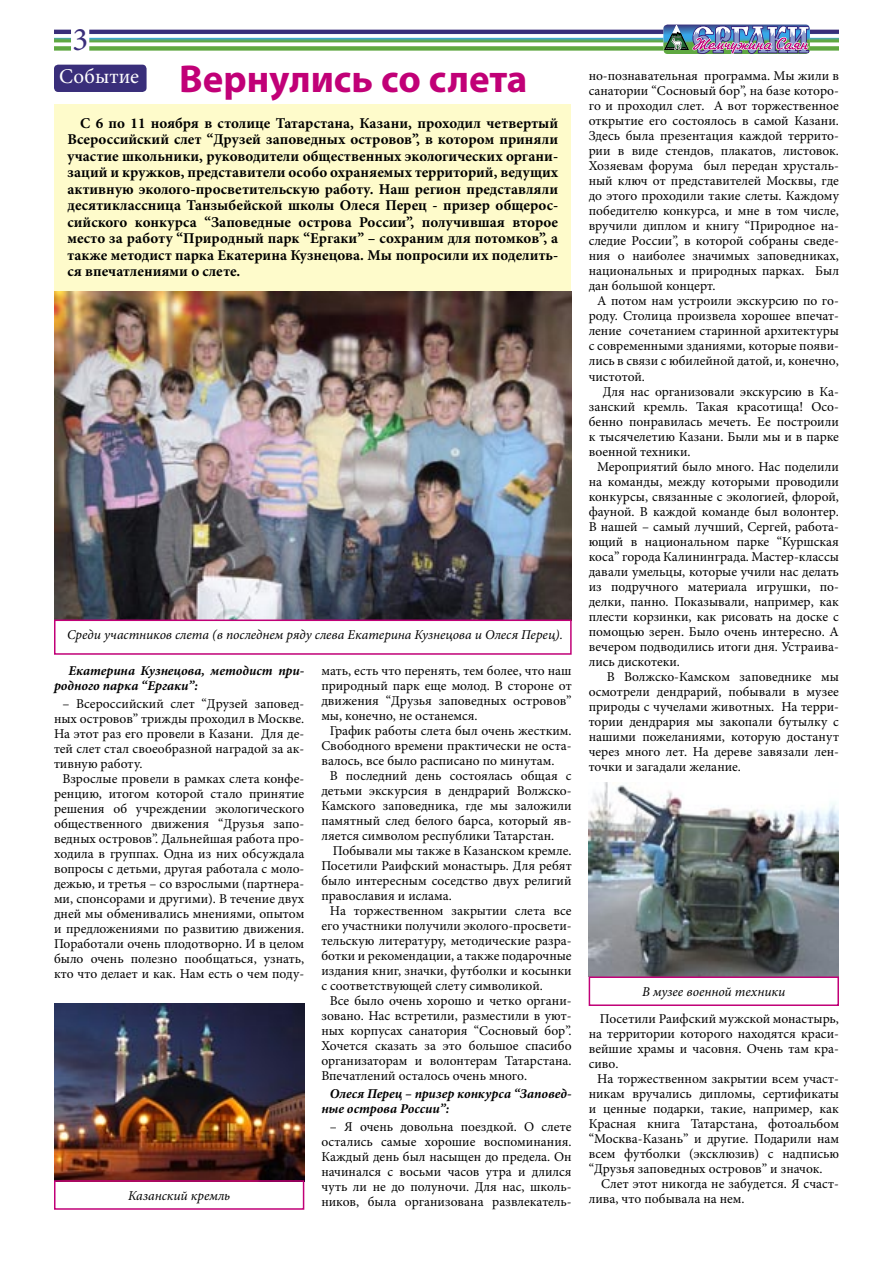
<style>
.page{position:relative;width:893px;height:1263px;background:#fff}
.page>*{position:absolute;margin:0;border:0;box-sizing:border-box;transform-origin:0 0}
.Обычный{font:700 39px "Myriad Pro";color:#c10077}
.t1{font:33px "Minion Pro";color:#392e7a}
.t2{font:21px "Minion Pro";color:#fff}
.t3{font:700 15px/16.5px "Minion Pro";color:#000;text-align:justify}
.t4{font:13.5px/15px "Minion Pro";color:#000;text-align:justify}
.t5{font:italic 13.5px "Minion Pro";color:#000}
.t6{font:italic 700 13.5px/15px "Minion Pro";color:#000}
</style>
<div class="page">
<div style="left:55px;top:104px;width:516px;height:187px;background:#fefbcb"></div>
<img style="left:54px;top:1004px;width:250px;height:176px">
<div style="left:54px;top:1180px;width:250px;height:30px;border:2px solid #c10077"></div>
<img style="left:589px;top:783px;width:250px;height:193px">
<div style="left:589px;top:976px;width:250px;height:30px;border:2px solid #c10077"></div>
<img style="left:54px;top:292px;width:518px;height:327px">
<div style="left:54px;top:619px;width:518px;height:36px;border:2px solid #c10077"></div>
<img style="left:663px;top:25px;width:147px;height:29px">
<svg style="left:810px;top:30px;width:29px;height:4px"></svg>
<svg style="left:810px;top:38px;width:29px;height:4px"></svg>
<div style="left:810px;top:46px;width:29px;height:5px;background:#5fa841"></div>
<div style="left:89px;top:46px;width:574px;height:5px;background:#5fa841"></div>
<svg style="left:89px;top:38px;width:574px;height:4px;background:#51a680"></svg>
<hr style="left:89px;top:30px;width:574px;height:4px;background:#392e7a">
<hr style="left:54px;top:30px;width:17px;height:4px;background:#392e7a">
<svg style="left:54px;top:38px;width:17px;height:4px"></svg>
<div style="left:54px;top:46px;width:17px;height:5px;background:#5fa841"></div>
<div style="left:54px;top:65px;width:93px;height:27px;background:#392e7a"></div>
<p class="t1" style="left:73px;top:17px;width:17px">3</p>
<p class="t2" style="left:59px;top:62px;width:81px">Событие</p>
<p class="Обычный" style="left:179px;top:53px;width:350px">Вернулись со слета</p>
<p class="t3" style="left:68px;top:115px;width:492px;text-indent:13px">С 6 по 11 ноября в столице Татарстана, Казани, проходил четвертый Всероссийский слет “Друзей заповедных островов”, в котором приняли участие школьники, руководители общественных экологических органи&shy;заций и кружков, представители особо охраняемых территорий, ведущих активную эколого-просветительскую работу. Наш регион представляли десятиклассница Танзыбейской школы Олеся Перец - призер общерос&shy;сийского конкурса “Заповедные острова России”, получившая второе место за работу “Природный парк “Ергаки” – сохраним для потомков”, а также методист парка Екатерина Кузнецова. Мы попросили их поделить&shy;ся впечатлениями о слете.</p>
<p class="t5" style="left:67px;top:626px;width:497px">Среди участников слета (в последнем ряду слева Екатерина Кузнецова и Олеся Перец).</p>
<p class="t6" style="left:54px;top:662px;width:252px;text-indent:14px">Екатерина Кузнецова, методист при&shy;родного парка “Ергаки”:</p>
<p class="t4" style="left:54px;top:696px;width:252px;text-indent:9px">– Всероссийский слет “Друзей заповед&shy;ных островов” трижды проходил в Москве.<br>На этот раз его провели в Казани. Для де&shy;тей слет стал своеобразной наградой за ак&shy;тивную работу.</p>
<p class="t4" style="left:54px;top:771px;width:252px;text-indent:9px">Взрослые провели в рамках слета конфе&shy;ренцию, итогом которой стало принятие решения об учреждении экологического общественного движения “Друзья запо&shy;ведных островов”. Дальнейшая работа про&shy;ходила в группах. Одна из них обсуждала вопросы с детьми, другая работала с моло&shy;дежью, и третья – со взрослыми (партнера&shy;ми, спонсорами и другими). В течение двух дней мы обменивались мнениями, опытом и предложениями по развитию движения.<br>Поработали очень плодотворно. И в целом было очень полезно пообщаться, узнать, кто что делает и как. Нам есть о чем поду-</p>
<p class="t5" style="left:128px;top:1186px;width:104px">Казанский кремль</p>
<p class="t4" style="left:321px;top:663px;width:252px">мать, есть что перенять, тем более, что наш природный парк еще молод. В стороне от движения “Друзья заповедных островов” мы, конечно, не останемся.</p>
<p class="t4" style="left:321px;top:723px;width:252px;text-indent:9px">График работы слета был очень жестким.<br>Свободного времени практически не оста&shy;валось, все было расписано по минутам.</p>
<p class="t4" style="left:321px;top:768px;width:252px;text-indent:9px">В последний день состоялась общая с детьми экскурсия в дендрарий Волжско-Камского заповедника, где мы заложили памятный след белого барса, который яв&shy;ляется символом республики Татарстан.</p>
<p class="t4" style="left:321px;top:843px;width:252px;text-indent:11px">Побывали мы также в Казанском кремле.<br>Посетили Раифский монастырь. Для ребят было интересным соседство двух религий православия и ислама.</p>
<p class="t4" style="left:321px;top:903px;width:252px;text-indent:9px">На торжественном закрытии слета все его участники получили эколого-просвети&shy;тельскую литературу, методические разра&shy;ботки и рекомендации, а также подарочные издания книг, значки, футболки и косынки с соответствующей слету символикой.</p>
<p class="t4" style="left:321px;top:993px;width:252px;text-indent:9px">Все было очень хорошо и четко органи&shy;зовано. Нас встретили, разместили в уют&shy;ных корпусах санатория “Сосновый бор”.<br>Хочется сказать за это большое спасибо организаторам и волонтерам Татарстана.<br>Впечатлений осталось очень много.</p>
<p class="t6" style="left:321px;top:1086px;width:252px;text-indent:9px">Олеся Перец – призер конкурса “Заповед&shy;ные острова России”:</p>
<p class="t4" style="left:321px;top:1119px;width:252px;text-indent:9px">– Я очень довольна поездкой. О слете остались самые хорошие воспоминания.<br>Каждый день был насыщен до предела. Он начинался с восьми часов утра и длился чуть ли не до полуночи. Для нас, школь&shy;ников, была организована развлекатель-</p>
<p class="t4" style="left:589px;top:69px;width:252px">но-познавательная программа. Мы жили в санатории “Сосновый бор”, на базе которо&shy;го и проходил слет. А вот торжественное открытие его состоялось в самой Казани.<br>Здесь была презентация каждой террито&shy;рии в виде стендов, плакатов, листовок.<br>Хозяевам форума был передан хрусталь&shy;ный ключ от представителей Москвы, где до этого проходили такие слеты. Каждому победителю конкурса, и мне в том числе, вручили диплом и книгу “Природное на&shy;следие России”, в которой собраны сведе&shy;ния о наиболее значимых заповедниках, национальных и природных парках. Был дан большой концерт.</p>
<p class="t4" style="left:589px;top:294px;width:252px;text-indent:9px">А потом нам устроили экскурсию по го&shy;роду. Столица произвела хорошее впечат&shy;ление сочетанием старинной архитектуры с современными зданиями, которые появи&shy;лись в связи с юбилейной датой, и, конечно, чистотой.</p>
<p class="t4" style="left:589px;top:384px;width:252px;text-indent:14px">Для нас организовали экскурсию в Ка&shy;занский кремль. Такая красотища! Осо&shy;бенно понравилась мечеть. Ее построили к тысячелетию Казани. Были мы и в парке военной техники.</p>
<p class="t4" style="left:589px;top:459px;width:252px;text-indent:9px">Мероприятий было много. Нас поделили на команды, между которыми проводили конкурсы, связанные с экологией, флорой, фауной. В каждой команде был волонтер.<br>В нашей – самый лучший, Сергей, работа&shy;ющий в национальном парке “Куршская коса” города Калининграда. Мастер-классы давали умельцы, которые учили нас делать из подручного материала игрушки, по&shy;делки, панно. Показывали, например, как плести корзинки, как рисовать на доске с помощью зерен. Было очень интересно. А вечером подводились итоги дня. Устраива&shy;лись дискотеки.</p>
<p class="t4" style="left:589px;top:669px;width:252px;text-indent:18px">В Волжско-Камском заповеднике мы осмотрели дендрарий, побывали в музее природы с чучелами животных. На терри&shy;тории дендрария мы закопали бутылку с нашими пожеланиями, которую достанут через много лет. На дереве завязали лен&shy;точки и загадали желание.</p>
<p class="t5" style="left:642px;top:983px;width:145px">В музее военной техники</p>
<p class="t4" style="left:589px;top:1011px;width:252px;text-indent:11px">Посетили Раифский мужской монастырь, на территории которого находятся краси&shy;вейшие храмы и часовня. Очень там кра&shy;сиво.</p>
<p class="t4" style="left:589px;top:1071px;width:252px;text-indent:9px">На торжественном закрытии всем участ&shy;никам вручались дипломы, сертификаты и ценные подарки, такие, например, как Красная книга Татарстана, фотоальбом “Москва-Казань” и другие. Подарили нам всем футболки (эксклюзив) с надписью “Друзья заповедных островов” и значок.</p>
<p class="t4" style="left:589px;top:1176px;width:252px;text-indent:12px">Слет этот никогда не забудется. Я счаст&shy;лива, что побывала на нем.</p>
</div>
